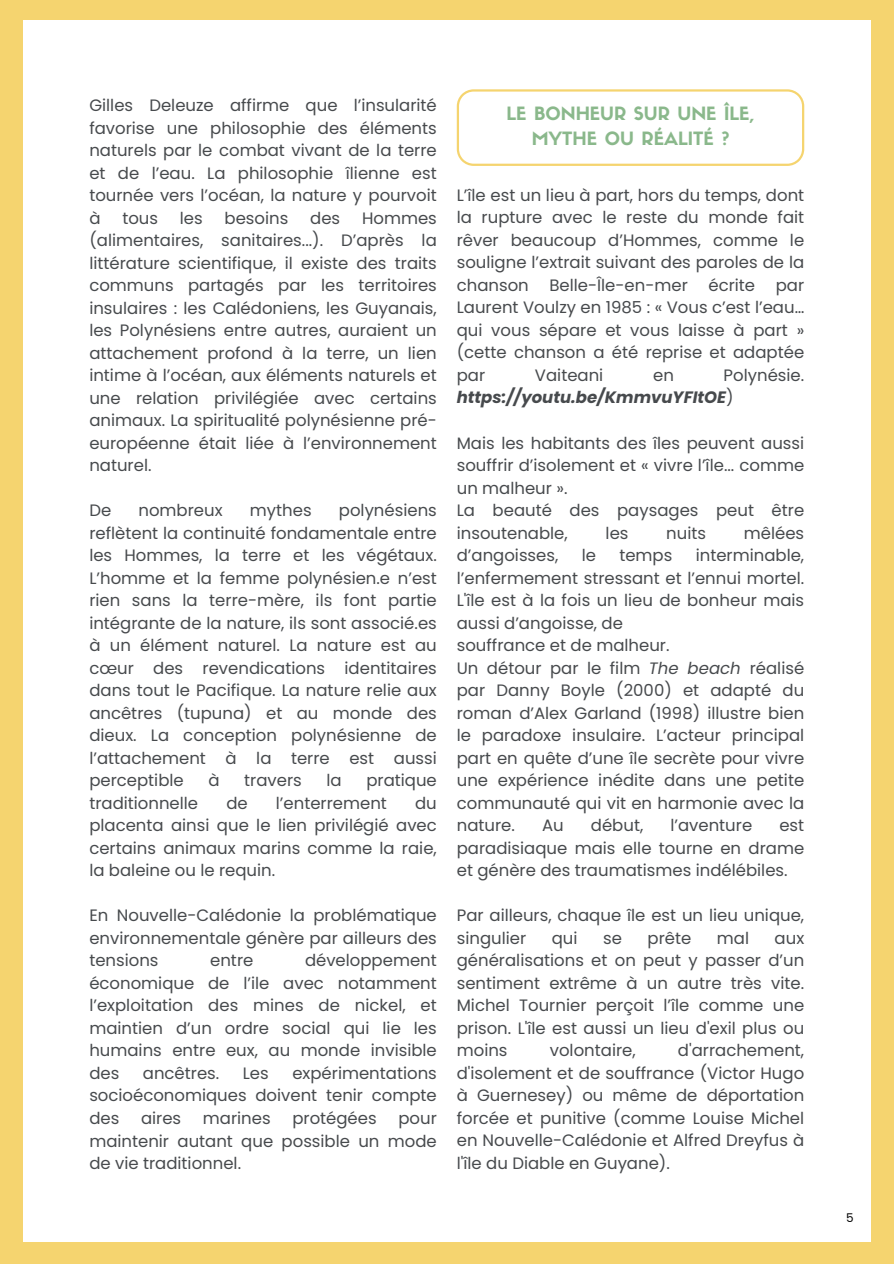
<style>
.page{position:relative;width:894px;height:1264px;background:#fff}
.page>*{position:absolute;margin:0;border:0;box-sizing:border-box;transform-origin:0 0}
.t1{font:18px/24.8px "Sifonn Basic";color:#8ab88b;text-align:center}
.t2{font:16.5px/22.5px "Poppins";color:#474a4d;text-align:justify}
.t3{font:italic 700 16.5px/22.5px "Poppins";color:#474a4d}
.t4{font:12px "Poppins";color:#000}
.s1{font-weight:400;font-style:normal}
.s2{font-style:italic}
</style>
<div class="page">
<div style="left:0;top:0;width:893px;height:1263px;background:#f5d46f"></div>
<div style="left:24px;top:20px;width:846px;height:1221px;background:#fff"></div>
<svg style="left:456px;top:89px;width:348px;height:77px"></svg>
<p class="t2" style="left:89px;top:94px;width:349px;text-align:left">Gilles Deleuze affirme que l’insularité favorise une philosophie des éléments naturels par le combat vivant de la terre et de l’eau. La philosophie îlienne est tournée vers l’océan, la nature y pourvoit à</p>
<p class="t2" style="left:122px;top:206px;width:37px">tous</p>
<p class="t2" style="left:180px;top:206px;width:24px">les</p>
<p class="t2" style="left:224px;top:206px;width:65px">besoins</p>
<p class="t2" style="left:310px;top:206px;width:31px">des</p>
<p class="t2" style="left:89px;top:206px;width:349px;text-indent:272px">Hommes (alimentaires, sanitaires...). D’après la littérature scientifique, il existe des traits communs partagés par les territoires insulaires : les Calédoniens, les Guyanais, les Polynésiens entre autres, auraient un attachement profond à la terre, un lien intime à l’océan, aux éléments naturels et une relation privilégiée avec certains animaux. La spiritualité polynésienne pré- européenne était liée à l’environnement naturel.</p>
<p class="t2" style="left:89px;top:499px;width:23px">De</p>
<p class="t2" style="left:138px;top:499px;width:86px">nombreux</p>
<p class="t2" style="left:250px;top:499px;width:63px">mythes</p>
<p class="t2" style="left:89px;top:499px;width:349px;text-indent:249px">polynésiens reflètent la continuité fondamentale entre les Hommes, la terre et les végétaux.<br>L’homme et la femme polynésien.e n’est rien sans la terre-mère, ils font partie intégrante de la nature, ils sont associé.es à un élément naturel. La nature est au cœur des revendications identitaires dans tout le Pacifique. La nature relie aux ancêtres (tupuna) et au monde des dieux. La conception polynésienne de l’attachement à</p>
<p class="t2" style="left:256px;top:746px;width:182px">la terre est aussi</p>
<p class="t2" style="left:89px;top:769px;width:96px">perceptible</p>
<p class="t2" style="left:208px;top:769px;width:6px">à</p>
<p class="t2" style="left:244px;top:769px;width:59px">travers</p>
<p class="t2" style="left:326px;top:769px;width:17px">la</p>
<p class="t2" style="left:366px;top:769px;width:72px">pratique</p>
<p class="t2" style="left:89px;top:791px;width:110px">traditionnelle</p>
<p class="t2" style="left:226px;top:791px;width:23px">de</p>
<p class="t2" style="left:276px;top:791px;width:112px">l’enterrement</p>
<p class="t2" style="left:89px;top:791px;width:349px;text-indent:325px">du placenta ainsi que le lien privilégié avec certains animaux marins comme la raie, la baleine ou le requin.</p>
<p class="t2" style="left:89px;top:904px;width:349px">En Nouvelle-Calédonie la problématique environnementale génère par ailleurs des tensions</p>
<p class="t2" style="left:89px;top:949px;width:349px;text-indent:215px">développement économique de l’ile avec notamment l’exploitation des mines de nickel, et maintien d’un ordre social qui lie les humains entre eux, au monde invisible des</p>
<p class="t2" style="left:210px;top:949px;width:45px">entre</p>
<p class="t2" style="left:89px;top:1061px;width:349px;text-indent:203px">expérimentations socioéconomiques doivent tenir compte des</p>
<p class="t2" style="left:143px;top:1061px;width:78px">ancêtres.</p>
<p class="t2" style="left:243px;top:1061px;width:27px">Les</p>
<p class="t2" style="left:141px;top:1106px;width:42px">aires</p>
<p class="t2" style="left:203px;top:1106px;width:69px">marines</p>
<p class="t2" style="left:292px;top:1106px;width:86px">protégées</p>
<p class="t2" style="left:89px;top:1106px;width:349px;text-indent:309px">pour maintenir autant que possible un mode de vie traditionnel.</p>
<p class="t1" style="left:506px;top:103px;width:250px">LE BONHEUR SUR UNE ÎLE,<br>MYTHE OU RÉALITÉ ?</p>
<p class="t2" style="left:456px;top:184px;width:349px">L’île est un lieu à part, hors du temps, dont la rupture avec le reste du monde fait rêver beaucoup d’Hommes, comme le souligne l’extrait suivant des paroles de la chanson Belle-Île-en-mer écrite par Laurent Voulzy en 1985 : « Vous c’est l’eau… qui vous sépare et vous laisse à part » (cette chanson a été reprise et adaptée par</p>
<p class="t3" style="left:456px;top:364px;width:349px;text-indent:267px"><span class="s1">Polynésie. </span>https://youtu.be/KmmvuYFItOE<span class="s1">)</span></p>
<p class="t2" style="left:456px;top:431px;width:349px">Mais les habitants des îles peuvent aussi souffrir d’isolement et « vivre l’île... comme un malheur ».</p>
<p class="t2" style="left:456px;top:499px;width:91px">La beauté</p>
<p class="t2" style="left:569px;top:499px;width:236px">des paysages peut être</p>
<p class="t2" style="left:456px;top:521px;width:112px">insoutenable,</p>
<p class="t2" style="left:605px;top:521px;width:24px">les</p>
<p class="t2" style="left:666px;top:521px;width:41px">nuits</p>
<p class="t2" style="left:743px;top:521px;width:62px">mêlées</p>
<p class="t2" style="left:456px;top:544px;width:103px">d’angoisses,</p>
<p class="t2" style="left:581px;top:544px;width:16px">le</p>
<p class="t2" style="left:619px;top:544px;width:54px">temps</p>
<p class="t2" style="left:535px;top:364px;width:70px">Vaiteani</p>
<p class="t2" style="left:653px;top:364px;width:22px">en</p>
<p class="t2" style="left:456px;top:544px;width:349px;text-indent:239px">interminable, l’enfermement stressant et l’ennui mortel.<br>L'île est à la fois un lieu de bonheur mais aussi d’angoisse, de</p>
<p class="t2" style="left:456px;top:634px;width:214px">souffrance et de malheur.</p>
<p class="t2" style="left:456px;top:656px;width:349px;text-align:left">Un détour par le film <span class="s2">The beach</span> réalisé par Danny Boyle (2000) et adapté du roman d’Alex Garland (1998) illustre bien le paradoxe insulaire. L’acteur principal part en quête d’une île secrète pour vivre une expérience inédite dans une petite communauté qui vit en harmonie avec la nature.</p>
<p class="t2" style="left:542px;top:814px;width:23px">Au</p>
<p class="t2" style="left:590px;top:814px;width:54px">début,</p>
<p class="t2" style="left:670px;top:814px;width:83px">l’aventure</p>
<p class="t2" style="left:456px;top:814px;width:349px;text-indent:322px">est paradisiaque mais elle tourne en drame et génère des traumatismes indélébiles.</p>
<p class="t2" style="left:456px;top:904px;width:349px">Par ailleurs, chaque île est un lieu unique, singulier</p>
<p class="t2" style="left:551px;top:926px;width:27px">qui</p>
<p class="t2" style="left:603px;top:926px;width:20px">se</p>
<p class="t2" style="left:647px;top:926px;width:45px">prête</p>
<p class="t2" style="left:716px;top:926px;width:34px">mal</p>
<p class="t2" style="left:456px;top:926px;width:349px;text-indent:318px">aux généralisations et on peut y passer d’un sentiment extrême à un autre très vite.<br>Michel Tournier perçoit l’île comme une prison. L'île est aussi un lieu d'exil plus ou moins</p>
<p class="t2" style="left:456px;top:1039px;width:349px;text-align:left;text-indent:221px">d'arrachement, d'isolement et de souffrance (Victor Hugo à Guernesey) ou même de déportation forcée et punitive (comme Louise Michel en Nouvelle-Calédonie et Alfred Dreyfus à l'île du Diable en Guyane).</p>
<p class="t2" style="left:549px;top:1039px;width:87px">volontaire,</p>
<p class="t4" style="left:846px;top:1209px;width:9px">5</p>
</div>
